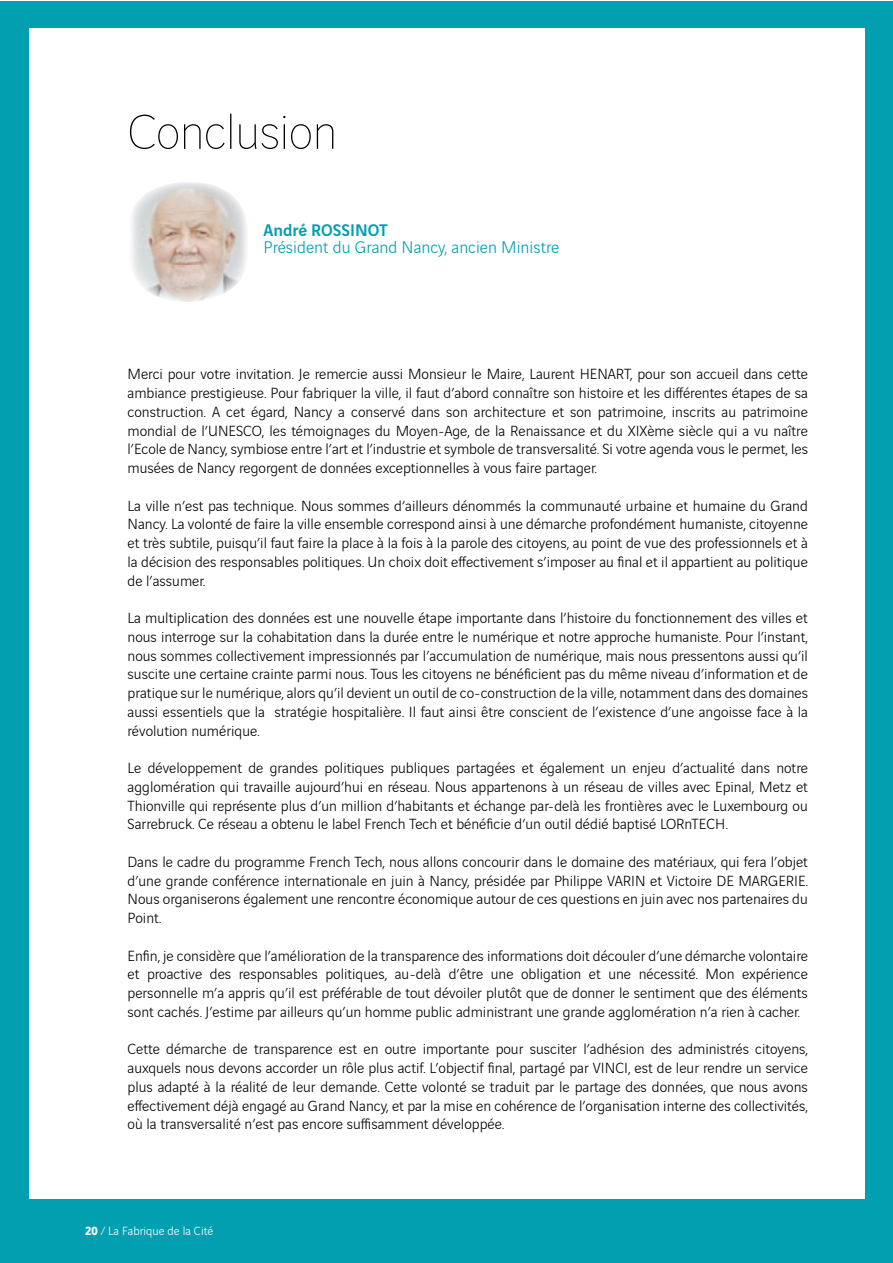
<style>
.page{position:relative;width:893px;height:1263px;background:#fff}
.page>*{position:absolute;margin:0;border:0;box-sizing:border-box;transform-origin:0 0}
.t1{font:200 52.5px "Vinci Sans";letter-spacing:-.01em;color:#000}
.t2{font:300 18px "Vinci Sans";color:#019fb0}
.t3{font:500 18px "Vinci Sans";color:#019fb0}
.t4{font:300 15.75px/18.8px "Vinci Sans";color:#000;text-align:justify}
.t5{font:300 12.75px "Vinci Sans";color:#fff}
.s1{font-weight:700}
</style>
<div class="page">
<div style="left:0;top:1px;width:892px;height:1262px;background:#019fb0"></div>
<div style="left:29px;top:29px;width:835px;height:1170px;background:#fff"></div>
<img style="left:132px;top:182px;width:115px;height:120px">
<h1 class="t1" style="left:128px;top:95px;width:211px">Conclusion</h1>
<p class="t3" style="left:264px;top:216px;width:126px">André ROSSINOT</p>
<p class="t2" style="left:264px;top:234px;width:297px">Président du Grand Nancy, ancien Ministre</p>
<p class="t4" style="left:128px;top:364px;width:682px">Merci pour votre invitation. Je remercie aussi Monsieur le Maire, Laurent HENART, pour son accueil dans cette ambiance prestigieuse. Pour fabriquer la ville, il faut d’abord connaître son histoire et les différentes étapes de sa construction. A cet égard, Nancy a conservé dans son architecture et son patrimoine, inscrits au patrimoine mondial de l’UNESCO, les témoignages du Moyen-Age, de la Renaissance et du XIXème siècle qui a vu naître l’Ecole de Nancy, symbiose entre l’art et l’industrie et symbole de transversalité. Si votre agenda vous le permet, les musées de Nancy regorgent de données exceptionnelles à vous faire partager.</p>
<p class="t4" style="left:128px;top:495px;width:682px">La ville n’est pas technique. Nous sommes d’ailleurs dénommés la communauté urbaine et humaine du Grand Nancy. La volonté de faire la ville ensemble correspond ainsi à une démarche profondément humaniste, citoyenne et très subtile, puisqu’il faut faire la place à la fois à la parole des citoyens, au point de vue des professionnels et à la décision des responsables politiques. Un choix doit effectivement s’imposer au final et il appartient au politique de l’assumer.</p>
<p class="t4" style="left:128px;top:607px;width:682px">La multiplication des données est une nouvelle étape importante dans l’histoire du fonctionnement des villes et nous interroge sur la cohabitation dans la durée entre le numérique et notre approche humaniste. Pour l’instant, nous sommes collectivement impressionnés par l’accumulation de numérique, mais nous pressentons aussi qu’il suscite une certaine crainte parmi nous. Tous les citoyens ne bénéficient pas du même niveau d’information et de pratique sur le numérique, alors qu’il devient un outil de co-construction de la ville, notamment dans des domaines aussi essentiels que la stratégie hospitalière. Il faut ainsi être conscient de l’existence d’une angoisse face à la révolution numérique.</p>
<p class="t4" style="left:128px;top:757px;width:682px">Le développement de grandes politiques publiques partagées et également un enjeu d’actualité dans notre agglomération qui travaille aujourd’hui en réseau. Nous appartenons à un réseau de villes avec Epinal, Metz et Thionville qui représente plus d’un million d’habitants et échange par-delà les frontières avec le Luxembourg ou Sarrebruck. Ce réseau a obtenu le label French Tech et bénéficie d’un outil dédié baptisé LORnTECH.</p>
<p class="t4" style="left:128px;top:851px;width:682px">Dans le cadre du programme French Tech, nous allons concourir dans le domaine des matériaux, qui fera l’objet d’une grande conférence internationale en juin à Nancy, présidée par Philippe VARIN et Victoire DE MARGERIE.<br>Nous organiserons également une rencontre économique autour de ces questions en juin avec nos partenaires du Point.</p>
<p class="t4" style="left:128px;top:945px;width:682px">Enfin, je considère que l’amélioration de la transparence des informations doit découler d’une démarche volontaire et proactive des responsables politiques, au-delà d’être une obligation et une nécessité. Mon expérience personnelle m’a appris qu’il est préférable de tout dévoiler plutôt que de donner le sentiment que des éléments sont cachés. J’estime par ailleurs qu’un homme public administrant une grande agglomération n’a rien à cacher.</p>
<p class="t4" style="left:128px;top:1038px;width:682px">Cette démarche de transparence est en outre importante pour susciter l’adhésion des administrés citoyens, auxquels nous devons accorder un rôle plus actif. L’objectif final, partagé par VINCI, est de leur rendre un service plus adapté à la réalité de leur demande. Cette volonté se traduit par le partage des données, que nous avons effectivement déjà engagé au Grand Nancy, et par la mise en cohérence de l’organisation interne des collectivités, où la transversalité n’est pas encore suffisamment développée.</p>
<p class="t5" style="left:85px;top:1221px;width:130px"><span class="s1">20</span> / La Fabrique de la Cité</p>
</div>
